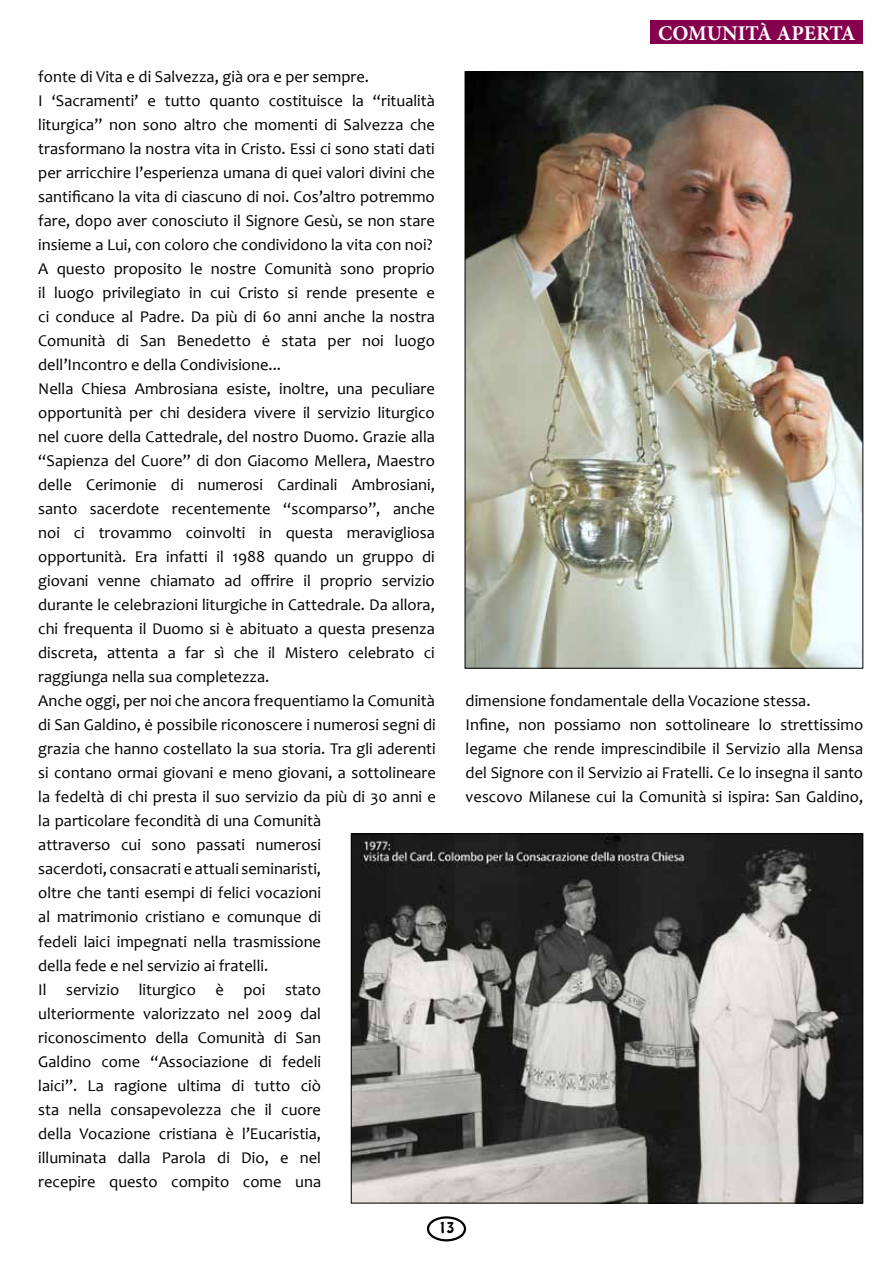
<style>
.page{position:relative;width:893px;height:1263px;background:#fff}
.page>*{position:absolute;margin:0;border:0;box-sizing:border-box;transform-origin:0 0}
.t1{font:700 21px "Minion Pro";color:#fff}
.t2{font:16.5px/24px "Candara";color:#000}
.t3{font:13.5px "Hobo Std";color:#000}
</style>
<div class="page">
<div style="left:427px;top:1216px;width:39px;height:25px;border:2px solid #000;border-radius:50%"></div>
<div style="left:651px;top:21px;width:212px;height:23px;background:#85004d"></div>
<img style="left:467px;top:73px;width:394px;height:594px">
<img style="left:353px;top:835px;width:508px;height:366px">
<p class="t2" style="left:38px;top:65px;width:399px">fonte di Vita e di Salvezza, già ora e per sempre.<br>I ‘Sacramenti’ e tutto quanto costituisce la “ritualità liturgica” non sono altro che momenti di Salvezza che trasformano la nostra vita in Cristo. Essi ci sono stati dati per arricchire l’esperienza umana di quei valori divini che santificano la vita di ciascuno di noi. Cos’altro potremmo fare, dopo aver conosciuto il Signore Gesù, se non stare insieme a Lui, con coloro che condividono la vita con noi?<br>A questo proposito le nostre Comunità sono proprio il luogo privilegiato in cui Cristo si rende presente e ci conduce al Padre. Da più di 60 anni anche la nostra Comunità di San Benedetto ė stata per noi luogo dell’I ncontro e della Condivisione...<br>N ella Chiesa Ambrosiana esiste, inoltre, una peculiare opportunità per chi desidera vivere il servizio liturgico nel cuore della Cattedrale, del nostro Duomo. Grazie alla “Sapienza del Cuore” di don Giacomo Mellera, Maestro delle Cerimonie di numerosi Cardinali Ambrosiani, santo sacerdote recentemente “scomparso”, anche noi ci trovammo coinvolti in questa meravigliosa opportunità. Era infatti il 1988 quando un gruppo di giovani venne chiamato ad offrire il proprio servizio durante le celebrazioni liturgiche in Cattedrale. Da allora, chi frequenta il Duomo si è abituato a questa presenza discreta, attenta a far sì che il Mistero celebrato ci raggiunga nella sua completezza.<br>Anche oggi, per noi che ancora frequentiamo la Comunità di San Galdino, ė possibile riconoscere i numerosi segni di grazia che hanno costellato la sua storia. Tra gli aderenti si contano ormai giovani e meno giovani, a sottolineare la fedeltà di chi presta il suo servizio da più di 30 anni e la particolare fecondità di una Comunità<br>attraverso cui sono passati numerosi<br>sacerdoti, consacrati e attuali seminaristi,<br>oltre che tanti esempi di felici vocazioni<br>al matrimonio cristiano e comunque di<br>fedeli laici impegnati nella trasmissione<br>della fede e nel servizio ai fratelli.<br>Il servizio liturgico è poi stato<br>ulteriormente valorizzato nel 2009 dal<br>riconoscimento della Comunità di San<br>Galdino come “Associazione di fedeli<br>laici”. La ragione ultima di tutto ciò<br>sta nella consapevolezza che il cuore<br>della Vocazione cristiana è l’Eucaristia,<br>illuminata dalla Parola di Dio, e nel<br>recepire questo compito come una</p>
<p class="t1" style="left:658px;top:18px;width:199px">COMUNITÀ APERTA</p>
<p class="t2" style="left:466px;top:689px;width:399px">dimensione fondamentale della Vocazione stessa.<br>Infine, non possiamo non sottolineare lo strettissimo legame che rende imprescindibile il Servizio alla Mensa del Signore con il Servizio ai Fratelli. Ce lo insegna il santo vescovo Milanese cui la Comunità si ispira: San Galdino,</p>
<p class="t3" style="left:439px;top:1218px;width:17px">13</p>
</div>
